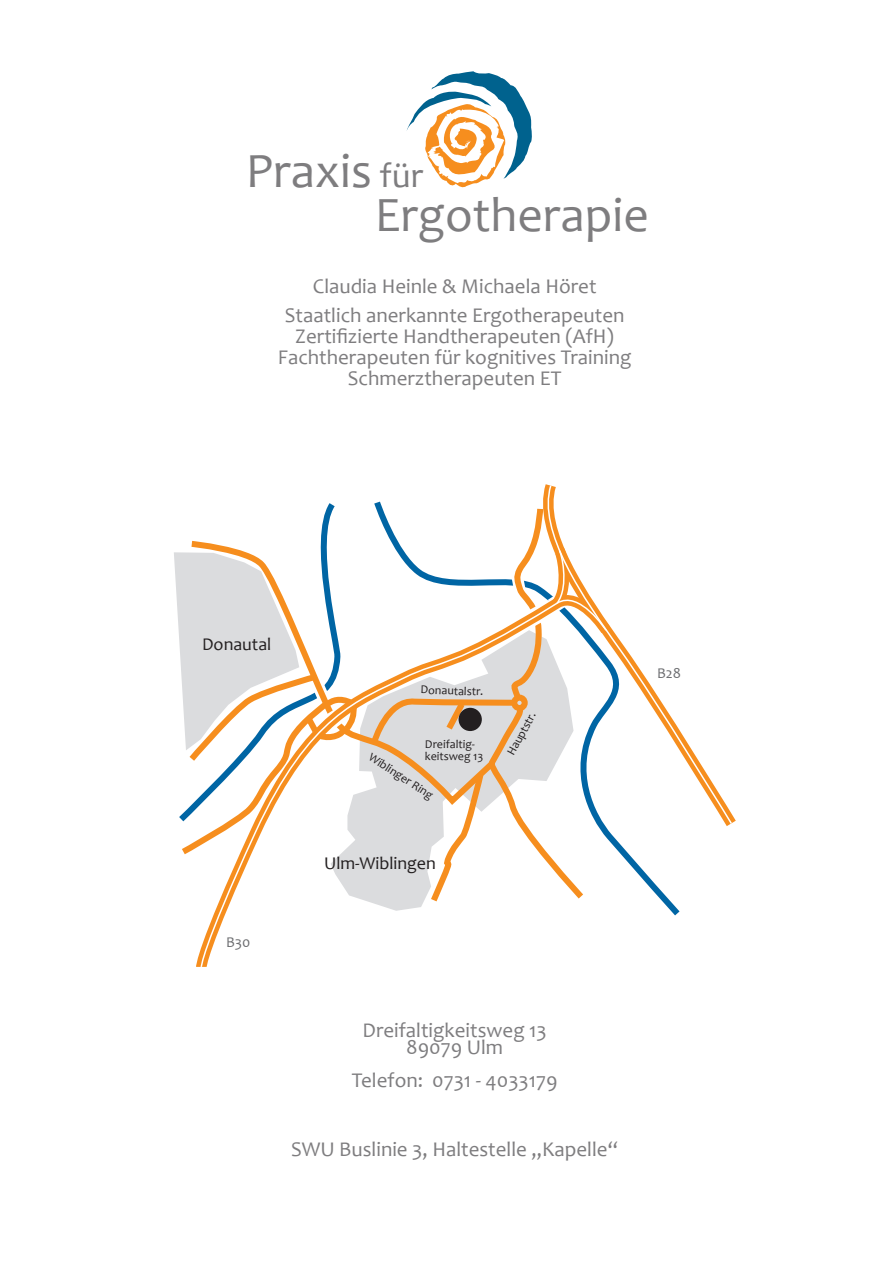
<style>
.page{position:relative;width:893px;height:1263px;background:#fff}
.page>*{position:absolute;margin:0;border:0;box-sizing:border-box;transform-origin:0 0}
.t1{font:49.65px "Candara";color:#7e7d7f}
.t2{font:21px/21px "Candara";color:#7e7d7f;text-align:center}
.t3{font:18px "Candara";color:#231f20}
.t4{font:15px "Candara";color:#6c6d70}
.t5{font:12px/12px "Candara";color:#231f20}
.s1{font-size:35.1px}
</style>
<div class="page">
<svg style="left:321px;top:503px;width:14px;height:35px"></svg>
<svg style="left:376px;top:501px;width:304px;height:415px"></svg>
<svg style="left:191px;top:538px;width:136px;height:14px"></svg>
<svg style="left:196px;top:834px;width:420px;height:133px"></svg>
<svg style="left:607px;top:816px;width:129px;height:18px"></svg>
<svg style="left:174px;top:552px;width:156px;height:306px"></svg>
<svg style="left:200px;top:587px;width:407px;height:380px"></svg>
<svg style="left:537px;top:484px;width:196px;height:341px"></svg>
<svg style="left:368px;top:503px;width:219px;height:403px"></svg>
<div style="left:459px;top:708px;width:23px;height:23px;background:#231f20;border-radius:50%"></div>
<svg style="left:406px;top:71px;width:126px;height:117px"></svg>
<h1 class="t1" style="left:246px;top:139px;width:179px">Praxis <span class="s1">für</span></h1>
<h1 class="t1" style="left:375px;top:184px;width:276px">Ergotherapie</h1>
<p class="t2" style="left:285px;top:272px;width:341px;line-height:28.5px">Claudia Heinle &amp; Michaela Höret<br>Staatlich anerkannte Ergotherapeuten</p>
<p class="t2" style="left:278px;top:325px;width:355px">Zertifizierte Handtherapeuten (AfH)<br>Fachtherapeuten für kognitives Training<br>Schmerztherapeuten ET</p>
<p class="t3" style="left:202px;top:632px;width:71px">Donautal</p>
<p class="t4" style="left:226px;top:932px;width:26px">B30</p>
<p class="t5" style="left:421px;top:683px;width:64px;rotate:2deg">Donautalstr.</p>
<p class="t5" style="left:425px;top:737px;width:60px;rotate:1deg">Dreifaltig&shy;keitsweg 13</p>
<p class="t5" style="left:373px;top:750px;width:76px;rotate:33deg">Wiblinger Ring</p>
<p class="t3" style="left:324px;top:851px;width:113px">Ulm-Wiblingen</p>
<p class="t5" style="left:505px;top:751px;width:49px;rotate:-61deg">Hauptstr.</p>
<p class="t2" style="left:363px;top:1022px;width:186px;line-height:16.5px">Dreifaltigkeitsweg 13<br>89079 Ulm</p>
<p class="t2" style="left:352px;top:1069px;width:207px">Telefon: 0731 - 4033179</p>
<p class="t2" style="left:291px;top:1139px;width:329px">SWU Buslinie 3, Haltestelle „Kapelle“</p>
<p class="t4" style="left:657px;top:663px;width:25px">B28</p>
</div>
